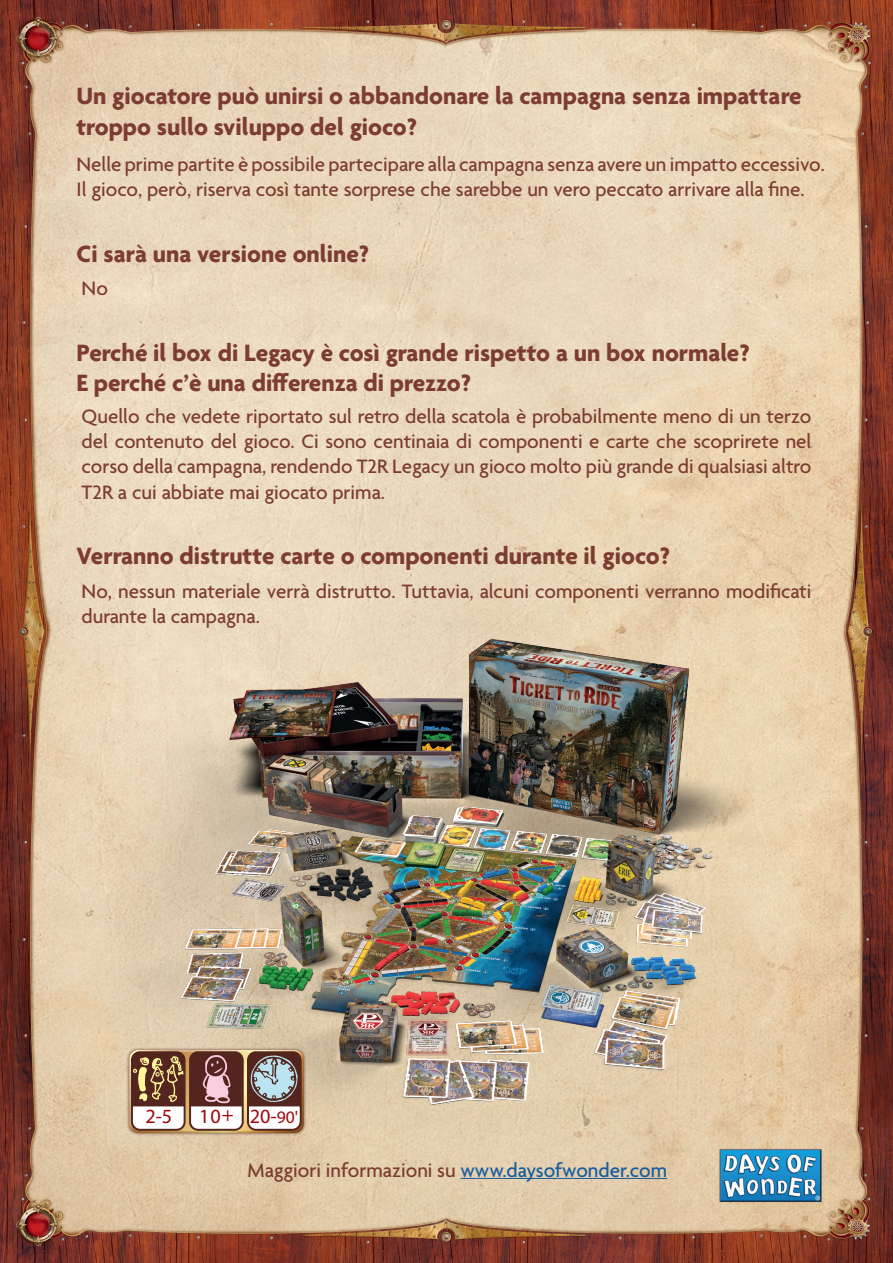
<style>
.page{position:relative;width:893px;height:1263px;background:#fff}
.page>*{position:absolute;margin:0;border:0;box-sizing:border-box;transform-origin:0 0}
.t1{font:700 25.5px/30.6px "Agenda";color:#7c3d30}
.t2{font:500 21px/25.2px "Agenda";color:#7c3d30}
.t3{font:20.25px "Myriad Pro";color:#9d070d}
.s1{font-size:17.55px}
.s2{color:#175d9e}
</style>
<div class="page">
<img style="left:0;top:0;width:893px;height:1263px">
<img style="left:54px;top:621px;width:785px;height:536px">
<img style="left:703px;top:1133px;width:136px;height:86px">
<div style="left:126px;top:1047px;width:181px;height:89px;background:#54251e;opacity:.75"></div>
<div style="left:126px;top:1048px;width:179px;height:81px;background:#fff;opacity:.75"></div>
<div style="left:126px;top:1052px;width:179px;height:81px;background:#8c762c;opacity:.75"></div>
<img style="left:130px;top:1051px;width:172px;height:80px">
<hr style="left:460px;top:1178px;width:207px;height:1px;background:#175d9e">
<p class="t1" style="left:77px;top:82px;width:727px">Un giocatore può unirsi o abbandonare la campagna senza impattare troppo sullo sviluppo del gioco?</p>
<p class="t2" style="left:77px;top:153px;width:750px">Nelle prime partite è possibile partecipare alla campagna senza avere un impatto eccessivo.<br>Il gioco, però, riserva così tante sorprese che sarebbe un vero peccato arrivare alla fine.</p>
<p class="t1" style="left:77px;top:240px;width:294px">Ci sarà una versione online?</p>
<p class="t2" style="left:82px;top:277px;width:28px">No</p>
<p class="t1" style="left:77px;top:339px;width:674px">Perché il box di Legacy è così grande rispetto a un box normale?<br>E perché c’è una differenza di prezzo?</p>
<p class="t2" style="left:82px;top:405px;width:731px;text-align:justify">Quello che vedete riportato sul retro della scatola è probabilmente meno di un terzo del contenuto del gioco. Ci sono centinaia di componenti e carte che scoprirete nel corso della campagna, rendendo T2R Legacy un gioco molto più grande di qualsiasi altro T2R a cui abbiate mai giocato prima.</p>
<p class="t1" style="left:77px;top:542px;width:595px">Verranno distrutte carte o componenti durante il gioco?</p>
<p class="t2" style="left:82px;top:579px;width:731px">No, nessun materiale verrà distrutto. Tuttavia, alcuni componenti verranno modificati durante la campagna.</p>
<p class="t3" style="left:145px;top:1104px;width:28px">2-5</p>
<p class="t3" style="left:199px;top:1104px;width:100px">10+ 20-<span class="s1">90'</span></p>
<p class="t2" style="left:248px;top:1159px;width:421px">Maggiori informazioni su <span class="s2">www.daysofwonder.com</span></p>
</div>
